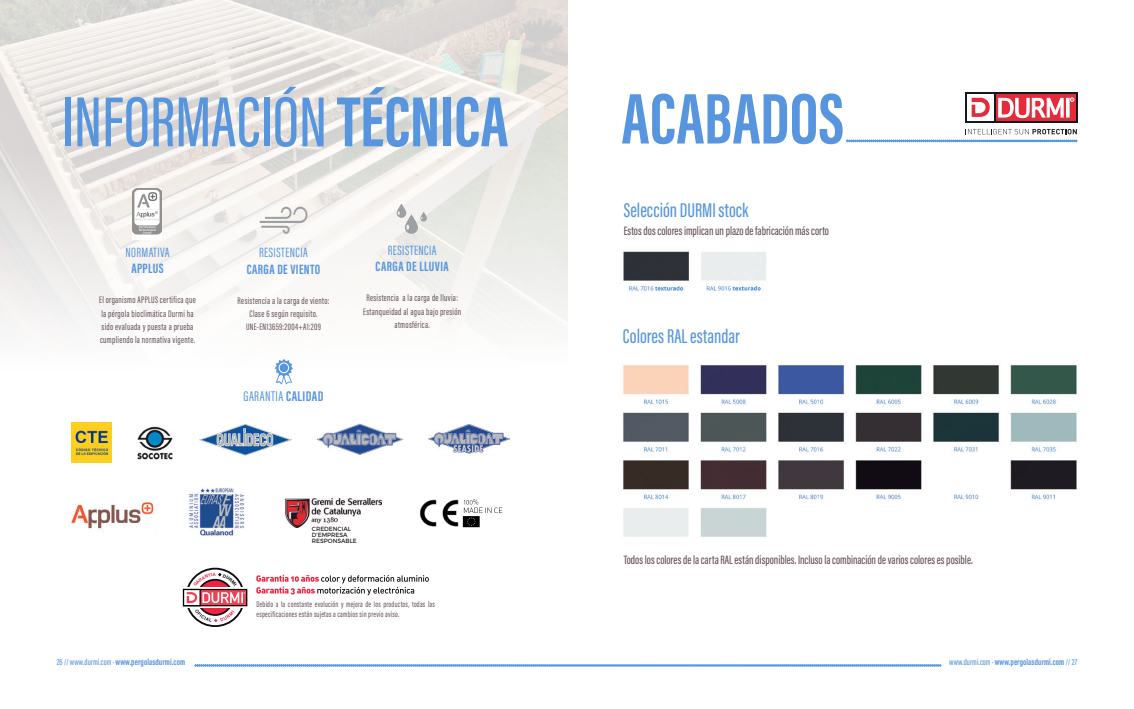
<style>
.page{position:relative;width:1134px;height:709px;background:#fff}
.page>*{position:absolute;margin:0;border:0;box-sizing:border-box;transform-origin:0 0}
.t1{font:700 73.7px "Acumin Pro Extra Cond";letter-spacing:.005em;color:#5796de}
.t2{font:500 73px "Acumin Pro Extra Cond";color:#5796de}
.t3{font:500 20.5px "Acumin Pro Extra Cond";color:#5796de}
.t4{font:14.5px "Acumin Pro Extra Cond";letter-spacing:.035em;color:#5796de}
.t5{font:700 13.9px "Acumin Pro Extra Cond";letter-spacing:.03em;color:#5796de}
.t6{font:13.9px "Acumin Pro Extra Cond";letter-spacing:.03em;color:#5796de}
.t7{font:500 12.5px "Acumin Pro Extra Cond";color:#624d58}
.t8{font:9.7px/13.3px "Acumin Pro Extra Cond";letter-spacing:.03em;color:#624d58}
.t9{font:700 9px "Acumin Pro Extra Cond";letter-spacing:.01em;color:#5796de}
.t10{font:8.4px/10.2px "Acumin Pro Extra Cond";letter-spacing:.03em;color:#624d58}
.t11{font:6.1px "Montserrat";color:#231f20}
.s1{font-weight:700}
.s2{font-weight:500}
</style>
<div class="page">
<img style="left:0;top:0;width:567px;height:369px">
<img style="left:623px;top:251px;width:143px;height:40px">
<img style="left:623px;top:365px;width:454px;height:172px">
<div style="left:965px;top:92px;width:112px;height:30px;background:#1a171c"></div>
<div style="left:967px;top:94px;width:27px;height:27px;background:#fff"></div>
<div style="left:996px;top:94px;width:79px;height:27px;background:linear-gradient(to right,#e32c3c,#e32b3b)"></div>
<svg style="left:972px;top:98px;width:18px;height:19px"></svg>
<svg style="left:998px;top:98px;width:65px;height:20px"></svg>
<div style="left:1066px;top:98px;width:3px;height:19px;border:1px solid #fff"></div>
<svg style="left:1070px;top:98px;width:4px;height:4px"></svg>
<svg style="left:967px;top:129px;width:110px;height:5px"></svg>
<svg style="left:846px;top:140px;width:231px;height:2px"></svg>
<svg style="left:275px;top:359px;width:18px;height:25px"></svg>
<div style="left:280px;top:363px;width:8px;height:9px;background:#5796de;border-radius:50%"></div>
<img style="left:420px;top:499px;width:39px;height:28px">
<svg style="left:463px;top:499px;width:39px;height:28px"></svg>
<svg style="left:182px;top:589px;width:66px;height:18px"></svg>
<svg style="left:256px;top:574px;width:173px;height:21px"></svg>
<img style="left:133px;top:189px;width:29px;height:50px">
<svg style="left:259px;top:206px;width:48px;height:28px"></svg>
<svg style="left:396px;top:203px;width:31px;height:31px"></svg>
<img style="left:71px;top:422px;width:40px;height:40px">
<img style="left:137px;top:426px;width:36px;height:34px">
<img style="left:71px;top:502px;width:83px;height:27px">
<div style="left:104px;top:523px;width:50px;height:12px;background:#fff"></div>
<img style="left:317px;top:424px;width:86px;height:31px">
<img style="left:199px;top:424px;width:92px;height:31px">
<img style="left:189px;top:488px;width:55px;height:48px">
<img style="left:285px;top:498px;width:97px;height:30px">
<div style="left:312px;top:524px;width:50px;height:30px;background:#fff"></div>
<img style="left:429px;top:424px;width:80px;height:30px">
<svg style="left:195px;top:664px;width:746px;height:2px"></svg>
<svg style="left:183px;top:567px;width:64px;height:60px"></svg>
<p class="t2" style="left:61px;top:78px;width:448px">INFORMACIÓN <span class="s1">TÉCNICA</span></p>
<p class="t6" style="left:125px;top:244px;width:46px">NORMATIVA</p>
<p class="t5" style="left:131px;top:260px;width:34px">APPLUS</p>
<p class="t8" style="left:99px;top:293px;width:98px">El organismo APPLUS certifica que la pérgola bioclimática Durmi ha sido evaluada y puesta a prueba cumpliendo la normativa vigente.</p>
<p class="t6" style="left:259px;top:244px;width:50px">RESISTENCIA</p>
<p class="t5" style="left:247px;top:260px;width:75px">CARGA DE VIENTO</p>
<p class="t8" style="left:238px;top:294px;width:93px">Resistencia a la carga de viento:</p>
<p class="t8" style="left:250px;top:307px;width:69px">Clase 6 según requisito.</p>
<p class="t8" style="left:246px;top:320px;width:76px">UNE-EN13659:2004+A1:209</p>
<p class="t4" style="left:243px;top:387px;width:82px">GARANTIA <span class="s1">CALIDAD</span></p>
<p class="t6" style="left:388px;top:242px;width:50px">RESISTENCIA</p>
<p class="t5" style="left:376px;top:258px;width:75px">CARGA DE LLUVIA</p>
<p class="t8" style="left:363px;top:291px;width:100px;text-align:center">Resistencia a la carga de lluvia:<br>Estanqueidad al agua bajo presión atmosférica.</p>
<p class="t11" style="left:312px;top:524px;width:41px">CREDENCIAL</p>
<p class="t11" style="left:312px;top:531px;width:37px">D’EMPRESA</p>
<p class="t11" style="left:312px;top:537px;width:46px">RESPONSABLE</p>
<p class="t10" style="left:256px;top:599px;width:180px">Debido a la constante evolución y mejora de los productos, todas las especificaciones están sujetas a cambios sin previo aviso.</p>
<p class="t1" style="left:621px;top:73px;width:224px">ACABADOS</p>
<p class="t3" style="left:624px;top:198px;width:126px">Selección DURMI stock</p>
<p class="t7" style="left:624px;top:223px;width:207px">Estos dos colores implican un plazo de fabricación más corto</p>
<p class="t3" style="left:623px;top:323px;width:118px">Colores RAL estandar</p>
<p class="t7" style="left:624px;top:552px;width:351px">Todos los colores de la carta RAL están disponibles. Incluso la combinación de varios colores es posible.</p>
<p class="t9" style="left:57px;top:657px;width:130px"><span class="s2">26 // www.durmi.com ·</span> www.pergolasdurmi.com</p>
<p class="t9" style="left:949px;top:657px;width:130px"><span class="s2">www.durmi.com ·</span> www.pergolasdurmi.com <span class="s2">// 27</span></p>
</div>
